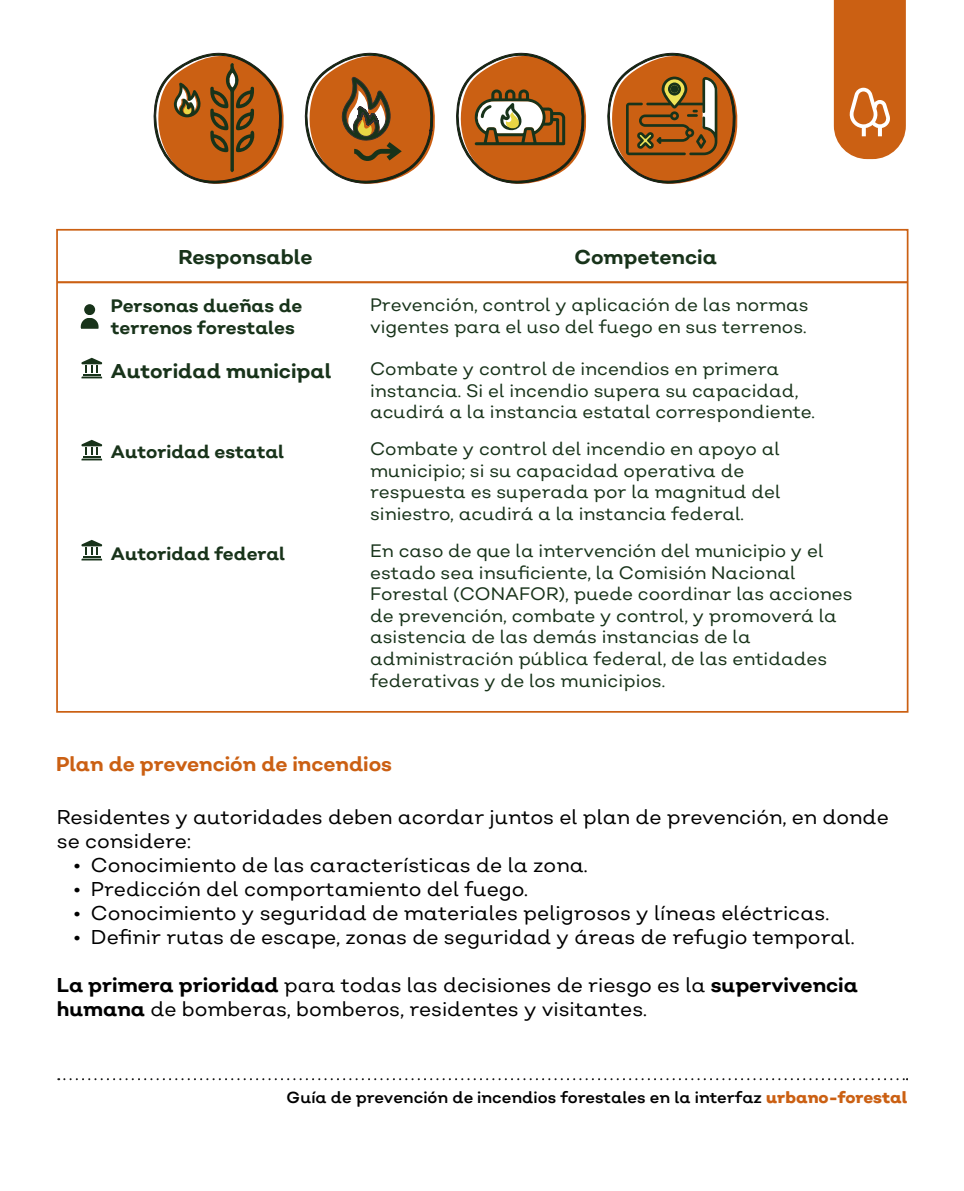
<style>
.page{position:relative;width:964px;height:1191px;background:#fff}
.page>*{position:absolute;margin:0;border:0;box-sizing:border-box;transform-origin:0 0}
.t1{font:20px/24px "Nutmeg";color:#000}
.t2{font:700 20px "Nutmeg";color:#18331a}
.t3{font:700 20px "Nutmeg";letter-spacing:-.005em;color:#cb6013}
.t4{font:18px/21.6px "Nutmeg";color:#18331a}
.t5{font:700 18px/21.6px "Nutmeg";color:#18331a}
.t6{font:16px "Nutmeg";color:#000}
.s1{font-weight:700}
.s2{font-weight:800;color:#cb6013}
</style>
<div class="page">
<svg style="left:834px;top:0;width:72px;height:159px"></svg>
<div style="left:56px;top:229px;width:852px;height:483px;background:#fff;border:2px solid #cb6013"></div>
<hr style="left:57px;top:281px;width:850px;height:2px;background:#cb6013">
<svg style="left:80px;top:304px;width:19px;height:25px"></svg>
<svg style="left:81px;top:547px;width:21px;height:13px"></svg>
<hr style="left:81px;top:544px;width:21px;height:2px;background:#18331a">
<svg style="left:81px;top:447px;width:21px;height:13px"></svg>
<hr style="left:81px;top:444px;width:21px;height:2px;background:#18331a">
<svg style="left:81px;top:365px;width:21px;height:13px"></svg>
<hr style="left:81px;top:362px;width:21px;height:2px;background:#18331a">
<svg style="left:456px;top:52px;width:131px;height:132px"></svg>
<svg style="left:304px;top:52px;width:131px;height:132px"></svg>
<svg style="left:607px;top:52px;width:131px;height:132px"></svg>
<svg style="left:153px;top:52px;width:131px;height:132px"></svg>
<svg style="left:58px;top:1078px;width:850px;height:2px"></svg>
<p class="t2" style="left:179px;top:244px;width:136px">Responsable</p>
<p class="t2" style="left:574px;top:244px;width:144px">Competencia</p>
<p class="t5" style="left:111px;top:295px;width:193px">Personas dueñas de terrenos forestales</p>
<p class="t4" style="left:370px;top:293px;width:440px">Prevención, control y aplicación de las normas vigentes para el uso del fuego en sus terrenos.</p>
<p class="t2" style="left:111px;top:358px;width:222px">Autoridad municipal</p>
<p class="t4" style="left:370px;top:357px;width:446px">Combate y control de incendios en primera instancia. Si el incendio supera su capacidad, acudirá a la instancia estatal correspondiente.</p>
<p class="t5" style="left:111px;top:441px;width:175px">Autoridad estatal</p>
<p class="t4" style="left:370px;top:437px;width:412px">Combate y control del incendio en apoyo al municipio; si su capacidad operativa de respuesta es superada por la magnitud del siniestro, acudirá a la instancia federal.</p>
<p class="t5" style="left:111px;top:543px;width:176px">Autoridad federal</p>
<p class="t4" style="left:370px;top:539px;width:484px">En caso de que la intervención del municipio y el estado sea insuficiente, la Comisión Nacional Forestal (CONAFOR), puede coordinar las acciones de prevención, combate y control, y promoverá la asistencia de las demás instancias de la administración pública federal, de las entidades federativas y de los municipios.</p>
<p class="t3" style="left:56px;top:751px;width:337px">Plan de prevención de incendios</p>
<p class="t1" style="left:57px;top:804px;width:833px">Residentes y autoridades deben acordar juntos el plan de prevención, en donde se considere:</p>
<p class="t1" style="left:74px;top:852px;width:515px">• Conocimiento de las características de la zona.</p>
<p class="t1" style="left:74px;top:876px;width:456px">• Predicción del comportamiento del fuego.</p>
<p class="t1" style="left:74px;top:900px;width:757px">• Conocimiento y seguridad de materiales peligrosos y líneas eléctricas.</p>
<p class="t1" style="left:74px;top:924px;width:782px">• Definir rutas de escape, zonas de seguridad y áreas de refugio temporal.</p>
<p class="t1" style="left:57px;top:972px;width:802px"><span class="s1">La primera prioridad</span> para todas las decisiones de riesgo es la <span class="s1">supervivencia humana</span> de bomberas, bomberos, residentes y visitantes.</p>
<p class="t6" style="left:287px;top:1087px;width:622px">Guía de prevención de incendios forestales en la interfaz <span class="s2">urbano-forestal</span></p>
</div>
